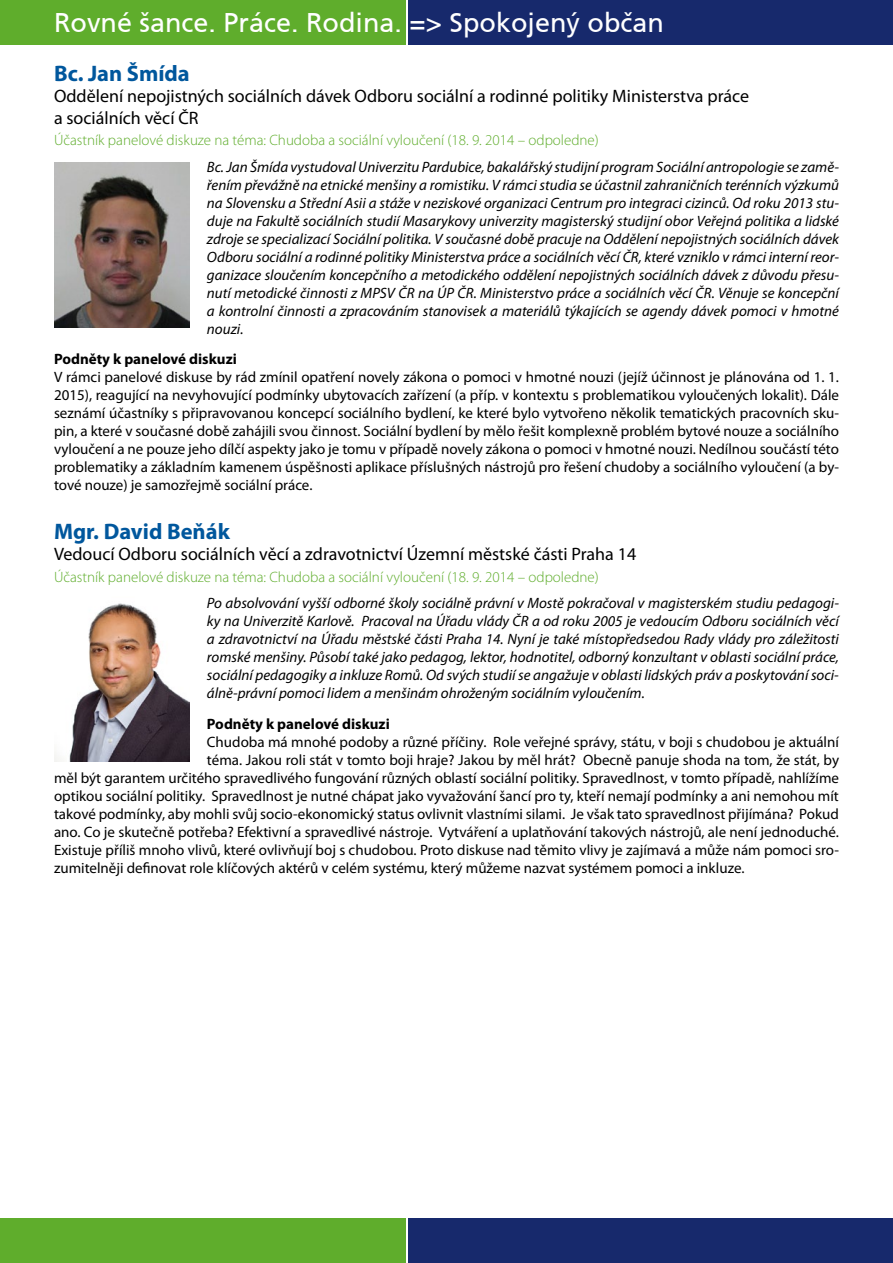
<style>
.page{position:relative;width:893px;height:1263px;background:#fff}
.page>*{position:absolute;margin:0;border:0;box-sizing:border-box;transform-origin:0 0}
.t1{font:27px "Frutiger CE";color:#fff}
.t2{font:700 22.5px "Myriad Pro";color:#00579d}
.t3{font:18px/21.6px "Myriad Pro";color:#000}
.t4{font:15px/18px "Myriad Pro";color:#000;text-align:justify}
.t5{font:italic 15px/18px "Myriad Pro";color:#000;text-align:justify}
.t6{font:300 15px "Myriad Pro";color:#5fad2c}
.t7{font:700 15px "Myriad Pro";color:#000}
</style>
<div class="page">
<img style="left:54px;top:163px;width:136px;height:165px">
<img style="left:54px;top:603px;width:136px;height:159px">
<div style="left:408px;top:0;width:485px;height:45px;background:#17296c"></div>
<div style="left:0;top:0;width:405px;height:45px;background:#5fad2c"></div>
<div style="left:408px;top:1218px;width:485px;height:45px;background:#17296c"></div>
<div style="left:0;top:1218px;width:405px;height:45px;background:#5fad2c"></div>
<h1 class="t1" style="left:54px;top:7px;width:612px">Rovné šance. Práce. Rodina. =&gt; Spokojený občan</h1>
<h2 class="t2" style="left:54px;top:58px;width:137px">Bc. Jan Šmída</h2>
<p class="t3" style="left:54px;top:85px;width:697px">Oddělení nepojistných sociálních dávek Odboru sociální a rodinné politiky Ministerstva práce a sociálních věcí ČR</p>
<p class="t6" style="left:54px;top:131px;width:546px">Účastník panelové diskuze na téma: Chudoba a sociální vyloučení (18. 9. 2014 – odpoledne)</p>
<p class="t5" style="left:207px;top:158px;width:634px">Bc. Jan Šmída vystudoval Univerzitu Pardubice, bakalářský studijní program Sociální antropologie se zamě&shy;řením převážně na etnické menšiny a romistiku. V rámci studia se účastnil zahraničních terénních výzkumů na Slovensku a Střední Asii a stáže v neziskové organizaci Centrum pro integraci cizinců. Od roku 2013 stu&shy;duje na Fakultě sociálních studií Masarykovy univerzity magisterský studijní obor Veřejná politika a lidské zdroje se specializací Sociální politika. V současné době pracuje na Oddělení nepojistných sociálních dávek Odboru sociální a rodinné politiky Ministerstva práce a sociálních věcí ČR, které vzniklo v rámci interní reor&shy;ganizace sloučením koncepčního a metodického oddělení nepojistných sociálních dávek z důvodu přesu&shy;nutí metodické činnosti z MPSV ČR na ÚP ČR. Ministerstvo práce a sociálních věcí ČR. Věnuje se koncepční a kontrolní činnosti a zpracováním stanovisek a materiálů týkajících se agendy dávek pomoci v hmotné nouzi.</p>
<p class="t7" style="left:54px;top:349px;width:184px">Podněty k panelové diskuzi</p>
<p class="t4" style="left:54px;top:368px;width:787px">V rámci panelové diskuse by rád zmínil opatření novely zákona o pomoci v hmotné nouzi (jejíž účinnost je plánována od 1. 1.<br>2015), reagující na nevyhovující podmínky ubytovacích zařízení (a příp. v kontextu s problematikou vyloučených lokalit). Dále seznámí účastníky s připravovanou koncepcí sociálního bydlení, ke které bylo vytvořeno několik tematických pracovních sku&shy;pin, a které v současné době zahájili svou činnost. Sociální bydlení by mělo řešit komplexně problém bytové nouze a sociálního vyloučení a ne pouze jeho dílčí aspekty jako je tomu v případě novely zákona o pomoci v hmotné nouzi. Nedílnou součástí této problematiky a základním kamenem úspěšnosti aplikace příslušných nástrojů pro řešení chudoby a sociálního vyloučení (a by&shy;tové nouze) je samozřejmě sociální práce.</p>
<h2 class="t2" style="left:54px;top:516px;width:177px">Mgr. David Beňák</h2>
<p class="t3" style="left:54px;top:543px;width:584px">Vedoucí Odboru sociálních věcí a zdravotnictví Územní městské části Praha 14</p>
<p class="t6" style="left:54px;top:568px;width:546px">Účastník panelové diskuze na téma: Chudoba a sociální vyloučení (18. 9. 2014 – odpoledne)</p>
<p class="t5" style="left:207px;top:594px;width:634px">Po absolvování vyšší odborné školy sociálně právní v Mostě pokračoval v magisterském studiu pedagogi&shy;ky na Univerzitě Karlově. Pracoval na Úřadu vlády ČR a od roku 2005 je vedoucím Odboru sociálních věcí a zdravotnictví na Úřadu městské části Praha 14. Nyní je také místopředsedou Rady vlády pro záležitosti romské menšiny. Působí také jako pedagog, lektor, hodnotitel, odborný konzultant v oblasti sociální práce, sociální pedagogiky a inkluze Romů. Od svých studií se angažuje v oblasti lidských práv a poskytování soci&shy;álně-právní pomoci lidem a menšinám ohroženým sociálním vyloučením.</p>
<p class="t7" style="left:207px;top:714px;width:184px">Podněty k panelové diskuzi</p>
<p class="t4" style="left:207px;top:732px;width:633px">Chudoba má mnohé podoby a různé příčiny. Role veřejné správy, státu, v boji s chudobou je aktuální</p>
<p class="t4" style="left:207px;top:750px;width:634px">téma. Jakou roli stát v tomto boji hraje? Jakou by měl hrát? Obecně panuje shoda na tom, že stát, by</p>
<p class="t4" style="left:54px;top:768px;width:786px">měl být garantem určitého spravedlivého fungování různých oblastí sociální politiky. Spravedlnost, v tomto případě, nahlížíme</p>
<p class="t4" style="left:54px;top:786px;width:786px">optikou sociální politiky. Spravedlnost je nutné chápat jako vyvažování šancí pro ty, kteří nemají podmínky a ani nemohou mít</p>
<p class="t4" style="left:54px;top:804px;width:786px">takové podmínky, aby mohli svůj socio-ekonomický status ovlivnit vlastními silami. Je však tato spravedlnost přijímána? Pokud</p>
<p class="t4" style="left:54px;top:822px;width:786px">ano. Co je skutečně potřeba? Efektivní a spravedlivé nástroje. Vytváření a uplatňování takových nástrojů, ale není jednoduché.</p>
<p class="t4" style="left:54px;top:840px;width:786px">Existuje příliš mnoho vlivů, které ovlivňují boj s chudobou. Proto diskuse nad těmito vlivy je zajímavá a může nám pomoci sro-</p>
<p class="t4" style="left:54px;top:858px;width:692px">zumitelněji definovat role klíčových aktérů v celém systému, který můžeme nazvat systémem pomoci a inkluze.</p>
</div>
